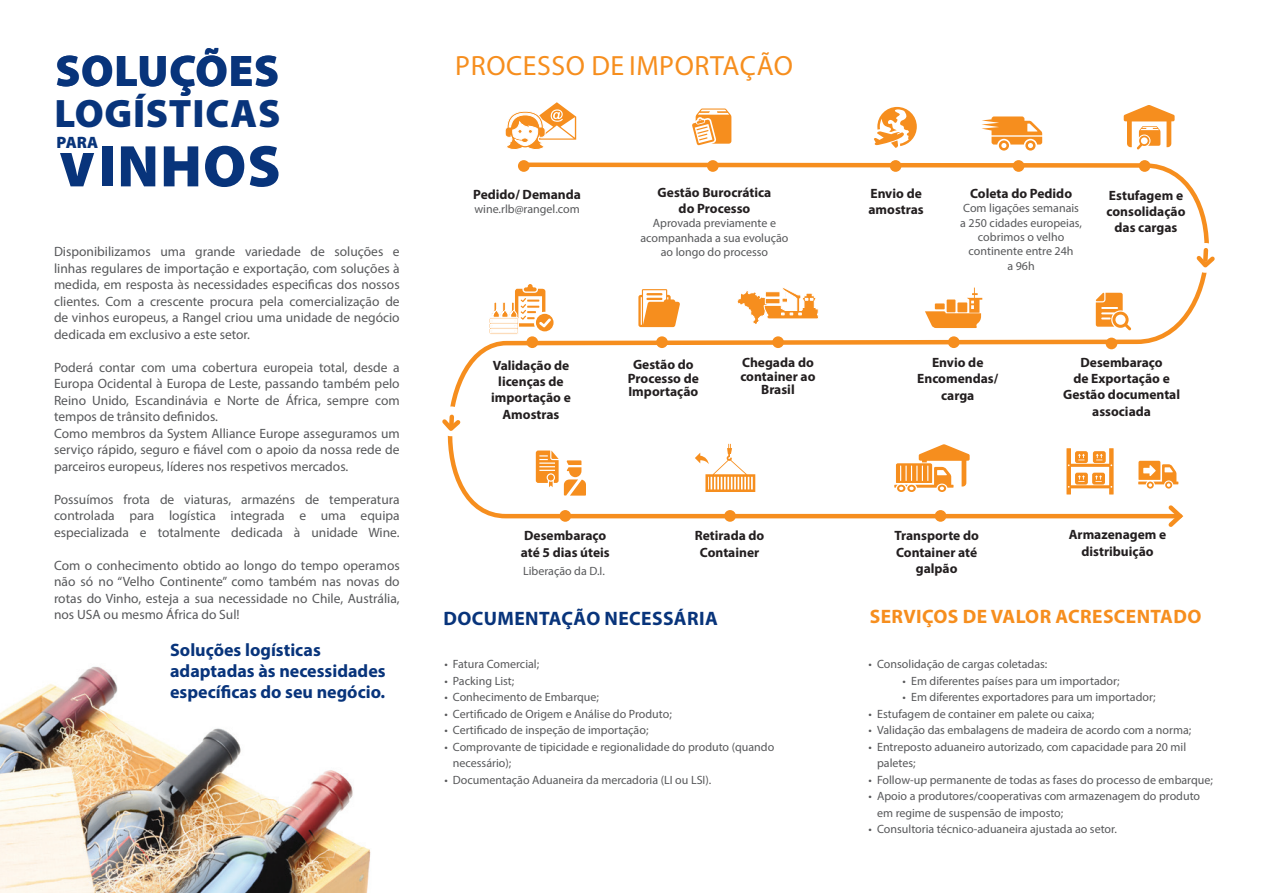
<style>
.page{position:relative;width:1263px;height:893px;background:#fff}
.page>*{position:absolute;margin:0;border:0;box-sizing:border-box;transform-origin:0 0}
.t1{font:900 59.25px "Myriad Pro";letter-spacing:.02em;color:#08347b}
.t2{font:900 44.55px "Myriad Pro";letter-spacing:.02em;color:#08347b}
.t3{font:900 39.75px "Myriad Pro";letter-spacing:.02em;color:#08347b}
.t4{font:27.9px "Myriad Pro";letter-spacing:.02em;color:#f68e1e}
.t5{font:700 19.5px "Myriad Pro";letter-spacing:.02em;color:#f68e1e}
.t6{font:700 19.5px "Myriad Pro";letter-spacing:.02em;color:#08347b}
.t7{font:700 18px/21px "Myriad Pro";color:#08347b}
.t8{font:900 16.5px "Myriad Pro";color:#08347b}
.t9{font:13.5px/16.5px "Myriad Pro";color:#57585a;text-align:justify}
.t10{font:700 13.5px/16.2px "Myriad Pro";color:#231f20;text-align:center}
.t11{font:12px/14.4px "Myriad Pro";color:#57585a}
</style>
<div class="page">
<img style="left:0;top:666px;width:371px;height:227px">
<svg style="left:447px;top:160px;width:762px;height:361px"></svg>
<svg style="left:1164px;top:501px;width:22px;height:26px"></svg>
<svg style="left:981px;top:116px;width:61px;height:35px"></svg>
<svg style="left:692px;top:109px;width:39px;height:36px"></svg>
<svg style="left:1124px;top:105px;width:50px;height:44px"></svg>
<svg style="left:874px;top:107px;width:43px;height:41px"></svg>
<svg style="left:925px;top:288px;width:57px;height:40px"></svg>
<svg style="left:737px;top:287px;width:83px;height:41px"></svg>
<svg style="left:1096px;top:293px;width:35px;height:37px"></svg>
<svg style="left:695px;top:444px;width:60px;height:48px"></svg>
<svg style="left:894px;top:444px;width:76px;height:48px"></svg>
<svg style="left:536px;top:450px;width:50px;height:46px"></svg>
<svg style="left:1066px;top:448px;width:47px;height:46px"></svg>
<svg style="left:1138px;top:461px;width:40px;height:28px"></svg>
<div style="left:518px;top:160px;width:12px;height:12px;background:#f68e1e;border-radius:50%"></div>
<div style="left:707px;top:160px;width:12px;height:12px;background:#f68e1e;border-radius:50%"></div>
<div style="left:890px;top:160px;width:11px;height:12px;background:#f68e1e;border-radius:50%"></div>
<div style="left:1013px;top:160px;width:11px;height:12px;background:#f68e1e;border-radius:50%"></div>
<div style="left:1139px;top:160px;width:11px;height:12px;background:#f68e1e;border-radius:50%"></div>
<div style="left:1106px;top:338px;width:11px;height:11px;background:#f68e1e;border-radius:50%"></div>
<div style="left:948px;top:336px;width:12px;height:12px;background:#f68e1e;border-radius:50%"></div>
<div style="left:772px;top:336px;width:12px;height:12px;background:#f68e1e;border-radius:50%"></div>
<div style="left:656px;top:336px;width:12px;height:12px;background:#f68e1e;border-radius:50%"></div>
<div style="left:724px;top:510px;width:12px;height:12px;background:#f68e1e;border-radius:50%"></div>
<div style="left:935px;top:510px;width:11px;height:12px;background:#f68e1e;border-radius:50%"></div>
<div style="left:526px;top:336px;width:12px;height:12px;background:#f68e1e;border-radius:50%"></div>
<div style="left:559px;top:510px;width:12px;height:12px;background:#f68e1e;border-radius:50%"></div>
<svg style="left:489px;top:284px;width:62px;height:50px"></svg>
<svg style="left:638px;top:289px;width:42px;height:38px"></svg>
<div style="left:1191px;top:243px;width:29px;height:30px;background:#fff;border-radius:50%"></div>
<svg style="left:1192px;top:245px;width:23px;height:27px"></svg>
<div style="left:436px;top:406px;width:30px;height:30px;background:#fff;border-radius:50%"></div>
<svg style="left:442px;top:412px;width:22px;height:23px"></svg>
<svg style="left:505px;top:102px;width:71px;height:48px"></svg>
<h2 class="t2" style="left:55px;top:46px;width:225px">SOLUÇÕES</h2>
<h3 class="t3" style="left:54px;top:91px;width:228px">LOGÍSTICAS</h3>
<p class="t8" style="left:57px;top:134px;width:43px">PARA</p>
<h1 class="t1" style="left:57px;top:133px;width:225px">VINHOS</h1>
<p class="t9" style="left:54px;top:243px;width:347px">Disponibilizamos uma grande variedade de soluções e linhas regulares de importação e exportação, com soluções à medida, em resposta às necessidades especificas dos nossos clientes. Com a crescente procura pela comercialização de de vinhos europeus, a Rangel criou uma unidade de negócio dedicada em exclusivo a este setor.</p>
<p class="t9" style="left:54px;top:359px;width:347px;text-align:left">Poderá contar com uma cobertura europeia total, desde a Europa Ocidental à Europa de Leste, passando também pelo Reino Unido, Escandinávia e Norte de África, sempre com tempos de trânsito definidos.<br>Como membros da System Alliance Europe asseguramos um serviço rápido, seguro e fiável com o apoio da nossa rede de parceiros europeus, líderes nos respetivos mercados.</p>
<p class="t9" style="left:54px;top:491px;width:347px">Possuímos frota de viaturas, armazéns de temperatura controlada para logística integrada e uma equipa especializada e totalmente dedicada à unidade Wine.</p>
<p class="t9" style="left:54px;top:557px;width:347px">Com o conhecimento obtido ao longo do tempo operamos não só no “Velho Continente” como também nas novas do rotas do Vinho, esteja a sua necessidade no Chile, Austrália, nos USA ou mesmo África do Sul!</p>
<h3 class="t7" style="left:170px;top:638px;width:217px">Soluções logísticas adaptadas às necessidades específicas do seu negócio.</h3>
<h3 class="t4" style="left:455px;top:48px;width:339px">PROCESSO DE IMPORTAÇÃO</h3>
<p class="t10" style="left:473px;top:186px;width:109px">Pedido/ Demanda</p>
<p class="t11" style="left:474px;top:202px;width:107px">wine.rlb@rangel.com</p>
<p class="t10" style="left:658px;top:184px;width:115px">Gestão Burocrática do Processo</p>
<p class="t11" style="left:640px;top:216px;width:149px;text-align:center">Aprovada previamente e acompanhada a sua evolução ao longo do processo</p>
<p class="t10" style="left:868px;top:184px;width:57px;text-align:left">Envio de amostras</p>
<p class="t10" style="left:970px;top:185px;width:104px">Coleta do Pedido</p>
<p class="t11" style="left:960px;top:201px;width:123px;text-align:center">Com ligações semanais a 250 cidades europeias, cobrimos o velho continente entre 24h<br>a 96h</p>
<p class="t10" style="left:1106px;top:187px;width:80px">Estufagem e consolidação das cargas</p>
<p class="t10" style="left:491px;top:357px;width:81px">Validação de licenças de importação e<br>Amostras</p>
<p class="t10" style="left:628px;top:357px;width:73px;line-height:13.5px">Gestão do<br>Processo de<br>Importação</p>
<p class="t10" style="left:740px;top:355px;width:77px;line-height:13.5px">Chegada do container ao<br>Brasil</p>
<p class="t10" style="left:917px;top:354px;width:82px">Envio de<br>Encomendas/ carga</p>
<p class="t10" style="left:1063px;top:354px;width:119px">Desembaraço<br>de Exportação e<br>Gestão documental associada</p>
<p class="t10" style="left:521px;top:527px;width:90px;text-align:left">Desembaraço até 5 dias úteis</p>
<p class="t10" style="left:695px;top:527px;width:71px">Retirada do<br>Container</p>
<p class="t10" style="left:894px;top:527px;width:86px">Transporte do<br>Container até galpão</p>
<p class="t10" style="left:1069px;top:526px;width:99px">Armazenagem e distribuição</p>
<p class="t11" style="left:523px;top:564px;width:83px">Liberação da D.I.</p>
<h3 class="t6" style="left:443px;top:605px;width:276px">DOCUMENTAÇÃO NECESSÁRIA</h3>
<h3 class="t5" style="left:870px;top:604px;width:333px">SERVIÇOS DE VALOR ACRESCENTADO</h3>
<p class="t11" style="left:444px;top:657px;width:96px">• Fatura Comercial;</p>
<p class="t11" style="left:444px;top:673px;width:71px">• Packing List;</p>
<p class="t11" style="left:444px;top:690px;width:156px">• Conhecimento de Embarque;</p>
<p class="t11" style="left:444px;top:706px;width:229px">• Certificado de Origem e Análise do Produto;</p>
<p class="t11" style="left:444px;top:723px;width:206px">• Certificado de inspeção de importação;</p>
<p class="t11" style="left:453px;top:738px;width:323px;line-height:16.5px;text-indent:-9px">• Comprovante de tipicidade e regionalidade do produto (quando necessário);</p>
<p class="t11" style="left:444px;top:772px;width:268px">• Documentação Aduaneira da mercadoria (LI ou LSI).</p>
<p class="t11" style="left:868px;top:657px;width:180px">• Consolidação de cargas coletadas:</p>
<p class="t11" style="left:902px;top:673px;width:219px">• Em diferentes países para um importador;</p>
<p class="t11" style="left:902px;top:690px;width:254px">• Em diferentes exportadores para um importador;</p>
<p class="t11" style="left:868px;top:706px;width:227px">• Estufagem de container em palete ou caixa;</p>
<p class="t11" style="left:868px;top:723px;width:324px">• Validação das embalagens de madeira de acordo com a norma;</p>
<p class="t11" style="left:877px;top:738px;width:311px;line-height:16.5px;text-indent:-9px">• Entreposto aduaneiro autorizado, com capacidade para 20 mil paletes;</p>
<p class="t11" style="left:868px;top:772px;width:346px">• Follow-up permanente de todas as fases do processo de embarque;</p>
<p class="t11" style="left:877px;top:788px;width:325px;line-height:16.5px;text-indent:-9px">• Apoio a produtores/cooperativas com armazenagem do produto em regime de suspensão de imposto;</p>
<p class="t11" style="left:868px;top:822px;width:250px">• Consultoria técnico-aduaneira ajustada ao setor.</p>
</div>
